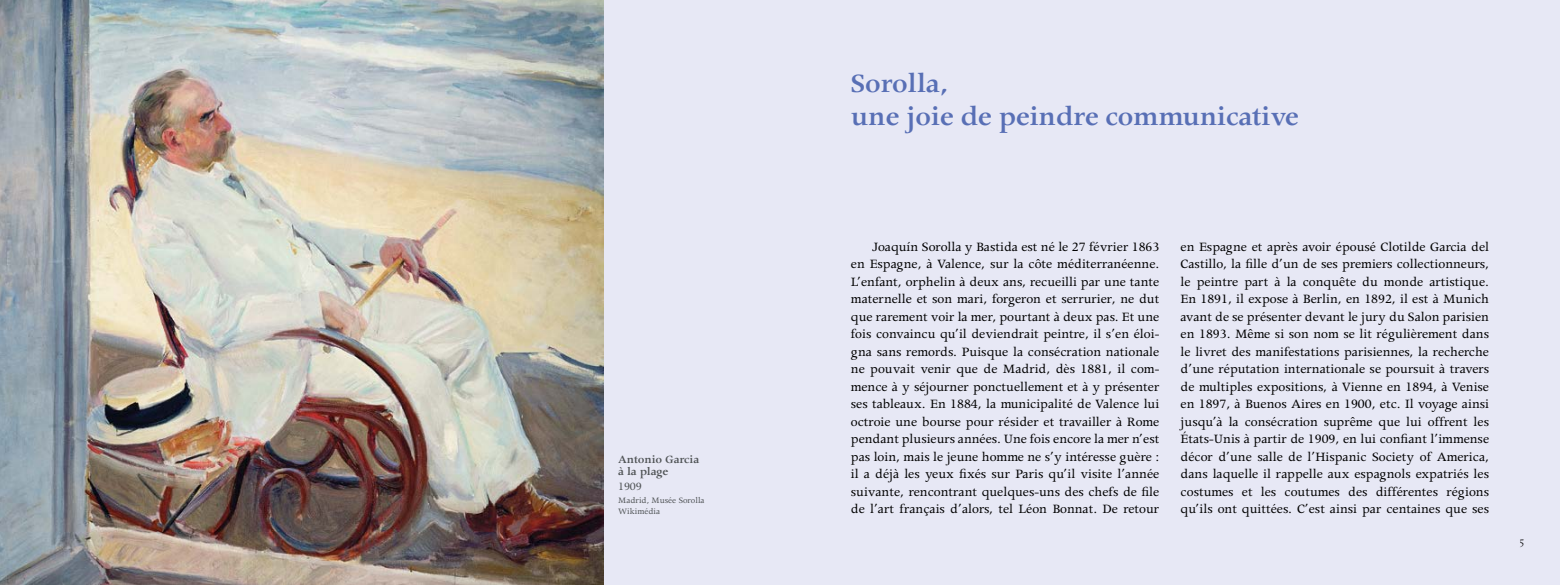
<style>
.page{position:relative;width:1560px;height:585px;background:#fff}
.page>*{position:absolute;margin:0;border:0;box-sizing:border-box;transform-origin:0 0}
.t1{font:600 30px/32.5px "Apollo";letter-spacing:-.02em;color:#586fb5}
.t2{font:14.38px/17.5px "Apollo";color:#000;text-align:justify}
.t3{font:600 12.5px/12.5px "Apollo";letter-spacing:-.015em;color:#4f5355}
.t4{font:12.5px "Apollo";color:#4f5355}
.t5{font:10.62px "Electra LH";color:#000}
.t6{font:9.38px/11.2px "Apollo";color:#4f5355}
</style>
<div class="page">
<div style="left:0;top:0;width:780px;height:585px;background:#e7e8f5"></div>
<div style="left:780px;top:0;width:779px;height:585px;background:#e7e8f5"></div>
<img style="left:0;top:0;width:603px;height:585px">
<p class="t3" style="left:618px;top:453px;width:82px">Antonio Garcia à la plage</p>
<p class="t4" style="left:618px;top:479px;width:25px">1909</p>
<p class="t6" style="left:618px;top:494px;width:88px">Madrid, Musée Sorolla<br>Wikimédia</p>
<h1 class="t1" style="left:850px;top:68px;width:450px">Sorolla,<br>une joie de peindre communicative</h1>
<p class="t2" style="left:850px;top:238px;width:310px;text-indent:21px">Joaquín Sorolla y Bastida est né le 27 février 1863 en Espagne, à Valence, sur la côte méditerranéenne.<br>L’enfant, orphelin à deux ans, recueilli par une tante maternelle et son mari, forgeron et serrurier, ne dut que rarement voir la mer, pourtant à deux pas. Et une fois convaincu qu’il deviendrait peintre, il s’en éloi&shy;gna sans remords. Puisque la consécration nationale ne pouvait venir que de Madrid, dès 1881, il com&shy;mence à y séjourner ponctuellement et à y présenter ses tableaux. En 1884, la municipalité de Valence lui octroie une bourse pour résider et travailler à Rome pendant plusieurs années. Une fois encore la mer n’est pas loin, mais le jeune homme ne s’y intéresse guère : il a déjà les yeux fixés sur Paris qu’il visite l’année suivante, rencontrant quelques-uns des chefs de file de l’art français d’alors, tel Léon Bonnat. De retour</p>
<p class="t2" style="left:1180px;top:238px;width:310px">en Espagne et après avoir épousé Clotilde Garcia del Castillo, la fille d’un de ses premiers collectionneurs, le peintre part à la conquête du monde artistique.<br>En 1891, il expose à Berlin, en 1892, il est à Munich avant de se présenter devant le jury du Salon parisien en 1893. Même si son nom se lit régulièrement dans le livret des manifestations parisiennes, la recherche d’une réputation internationale se poursuit à travers de multiples expositions, à Vienne en 1894, à Venise en 1897, à Buenos Aires en 1900, etc. Il voyage ainsi jusqu’à la consécration suprême que lui offrent les États-Unis à partir de 1909, en lui confiant l’immense décor d’une salle de l’Hispanic Society of America, dans laquelle il rappelle aux espagnols expatriés les costumes et les coutumes des différentes régions qu’ils ont quittées. C’est ainsi par centaines que ses</p>
<p class="t5" style="left:1518px;top:537px;width:7px">5</p>
</div>
